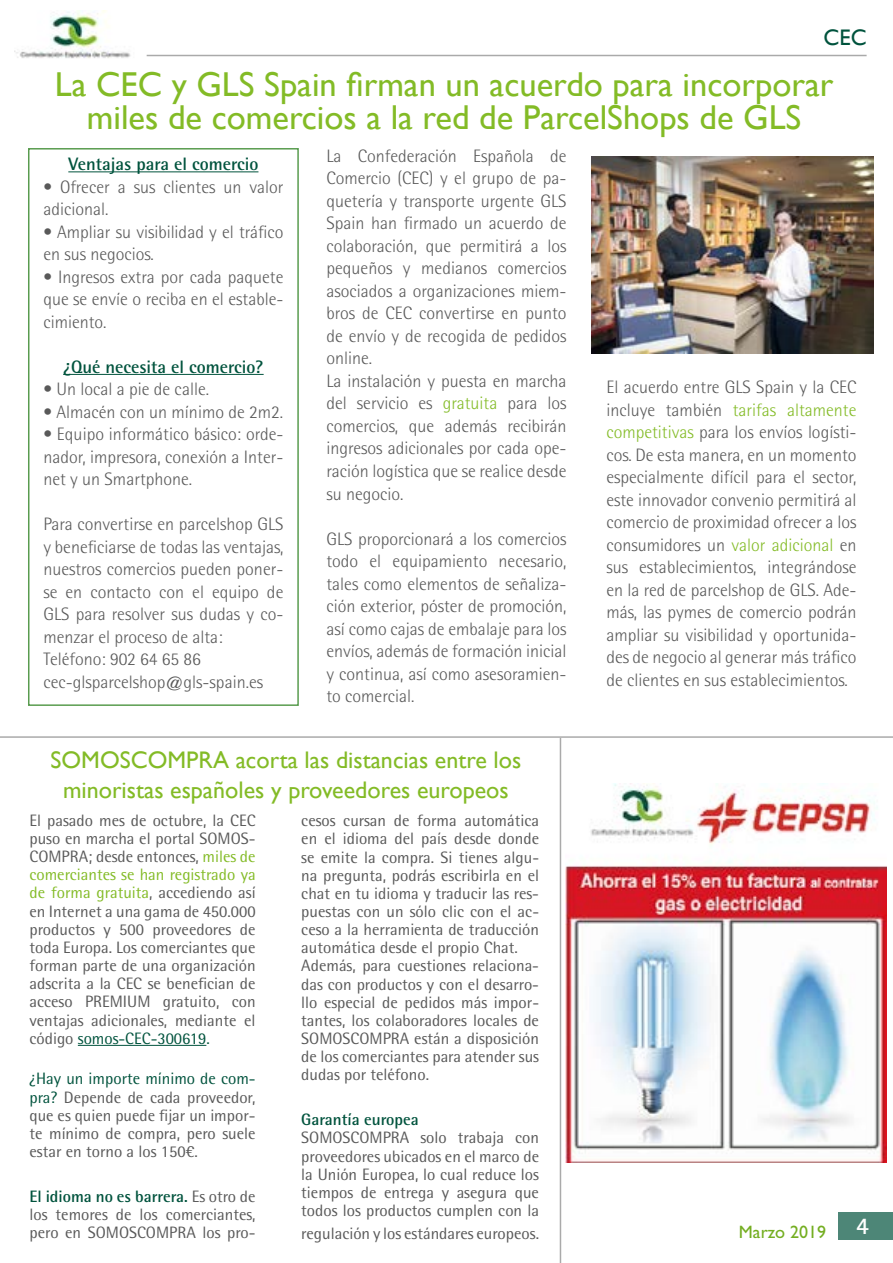
<style>
.page{position:relative;width:893px;height:1263px;background:#fff}
.page>*{position:absolute;margin:0;border:0;box-sizing:border-box;transform-origin:0 0}
.t1{font:34.5px/33px "Gill Sans";color:#83bb26;text-align:center}
.t2{font:24px/30px "Gill Sans";color:#83bb26;text-align:center}
.t3{font:22.5px "Gill Sans";color:#00533d}
.t4{font:300 18px/22.5px "Rotis Semi Sans Std";color:#595959}
.t5{font:700 18px "Rotis Semi Sans Std";color:#00533d}
.t6{font:18px "Gill Sans Std";color:#74ae21}
.t7{font:16.5px/18.1px "Rotis Semi Sans Std";color:#595959;text-align:justify}
.t8{font:700 16.5px "Rotis Semi Sans Std";color:#00533d}
.s1{color:#83bb26}
.s2{color:#00533d}
.s3{font-weight:700;color:#00533d}
</style>
<div class="page">
<img style="left:15px;top:11px;width:116px;height:48px">
<hr style="left:147px;top:55px;width:720px;height:1px;background:#aaa">
<hr style="left:68px;top:171px;width:190px;height:1px;background:#00533d">
<hr style="left:63px;top:374px;width:201px;height:1px;background:#00533d">
<img style="left:591px;top:157px;width:282px;height:196px">
<div style="left:838px;top:1212px;width:55px;height:28px;background:#4d8677"></div>
<div style="left:28px;top:148px;width:271px;height:558px;border:2px solid #599c4f"></div>
<hr style="left:0;top:736px;width:893px;height:2px;background:#aaa">
<hr style="left:78px;top:1045px;width:128px;height:1px;background:#00533d">
<img style="left:566px;top:783px;width:321px;height:380px">
<hr style="left:560px;top:738px;width:1px;height:525px;background:#aaa">
<p class="t3" style="left:823px;top:25px;width:45px">CEC</p>
<h1 class="t1" style="left:55px;top:67px;width:780px">La CEC y GLS Spain firman un acuerdo para incorporar miles de comercios a la red de ParcelShops de GLS</h1>
<p class="t5" style="left:68px;top:153px;width:192px">Ventajas para el comercio</p>
<p class="t4" style="left:43px;top:175px;width:242px">• Ofrecer a sus clientes un valor adicional.</p>
<p class="t4" style="left:43px;top:220px;width:242px">• Ampliar su visibilidad y el tráfico en sus negocios.</p>
<p class="t4" style="left:43px;top:265px;width:242px;text-align:justify">• Ingresos extra por cada paquete que se envíe o reciba en el estable&shy;cimiento.</p>
<p class="t5" style="left:63px;top:355px;width:202px">¿Qué necesita el comercio?</p>
<p class="t4" style="left:43px;top:378px;width:167px">• Un local a pie de calle.</p>
<p class="t4" style="left:43px;top:400px;width:241px">• Almacén con un mínimo de 2m2.</p>
<p class="t4" style="left:43px;top:423px;width:242px;text-align:justify">• Equipo informático básico: orde&shy;nador, impresora, conexión a Inter&shy;net y un Smartphone.</p>
<p class="t4" style="left:43px;top:513px;width:242px">Para convertirse en parcelshop GLS y beneficiarse de todas las ventajas, nuestros comercios pueden poner&shy;se en contacto con el equipo de<br>GLS para resolver sus dudas y co&shy;menzar el proceso de alta:<br>Teléfono: 902 64 65 86 cec-glsparcelshop@gls-spain.es</p>
<p class="t4" style="left:326px;top:145px;width:242px">La Confederación Española de<br>Comercio (CEC) y el grupo de pa&shy;quetería y transporte urgente GLS<br>Spain han firmado un acuerdo de colaboración, que permitirá a los pequeños y medianos comercios asociados a organizaciones miem&shy;bros de CEC convertirse en punto de envío y de recogida de pedidos online.<br>La instalación y puesta en marcha del servicio es <span class="s1">gratuita</span> para los comercios, que además recibirán ingresos adicionales por cada ope&shy;ración logística que se realice desde su negocio.</p>
<p class="t4" style="left:326px;top:527px;width:242px;text-align:justify">GLS proporcionará a los comercios todo el equipamiento necesario, tales como elementos de señaliza&shy;ción exterior, póster de promoción, así como cajas de embalaje para los envíos, además de formación inicial y continua, así como asesoramien&shy;to comercial.</p>
<p class="t4" style="left:606px;top:376px;width:252px;text-align:justify">El acuerdo entre GLS Spain y la CEC incluye también <span class="s1">tarifas altamente competitivas</span> para los envíos logísti&shy;cos. De esta manera, en un momento especialmente difícil para el sector, este innovador convenio permitirá al comercio de proximidad ofrecer a los consumidores un <span class="s1">valor adicional</span> en sus establecimientos, integrándose en la red de parcelshop de GLS. Ade&shy;más, las pymes de comercio podrán ampliar su visibilidad y oportunida&shy;des de negocio al generar más tráfico de clientes en sus establecimientos.</p>
<h2 class="t2" style="left:51px;top:745px;width:472px">SOMOSCOMPRA acorta las distancias entre los minoristas españoles y proveedores europeos</h2>
<p class="t7" style="left:29px;top:811px;width:228px">El pasado mes de octubre, la CEC puso en marcha el portal SOMOS-COMPRA; desde entonces, <span class="s1">miles de comerciantes se han registrado ya de forma gratuita</span>, accediendo así en Internet a una gama de 450.000 productos y 500 proveedores de toda Europa. Los comerciantes que forman parte de una organización adscrita a la CEC se benefician de acceso PREMIUM gratuito, con ventajas adicionales, mediante el código <span class="s2">somos-CEC-300619.</span></p>
<p class="t7" style="left:29px;top:1069px;width:228px"><span class="s2">¿Hay un importe mínimo de com&shy;pra?</span> Depende de cada proveedor, que es quien puede fijar un impor&shy;te mínimo de compra, pero suele estar en torno a los 150€.</p>
<p class="t7" style="left:29px;top:1187px;width:228px"><span class="s3">El idioma no es barrera.</span> Es otro de los temores de los comerciantes, pero en SOMOSCOMPRA los pro-</p>
<p class="t7" style="left:301px;top:811px;width:239px;text-align:left">cesos cursan de forma automática en el idioma del país desde donde se emite la compra. Si tienes algu&shy;na pregunta, podrás escribirla en el chat en tu idioma y traducir las res&shy;puestas con un sólo clic con el ac&shy;ceso a la herramienta de traducción automática desde el propio Chat.<br>Además, para cuestiones relaciona&shy;das con productos y con el desarro&shy;llo especial de pedidos más impor&shy;tantes, los colaboradores locales de SOMOSCOMPRA están a disposición de los comerciantes para atender sus dudas por teléfono.</p>
<p class="t8" style="left:301px;top:1109px;width:119px">Garantía europea</p>
<p class="t7" style="left:301px;top:1129px;width:239px">SOMOSCOMPRA solo trabaja con proveedores ubicados en el marco de la Unión Europea, lo cual reduce los tiempos de entrega y asegura que todos los productos cumplen con la</p>
<p class="t7" style="left:301px;top:1224px;width:239px">regulación y los estándares europeos.</p>
<p class="t6" style="left:739px;top:1222px;width:132px">Marzo 2019 <sup>4</sup></p>
</div>
